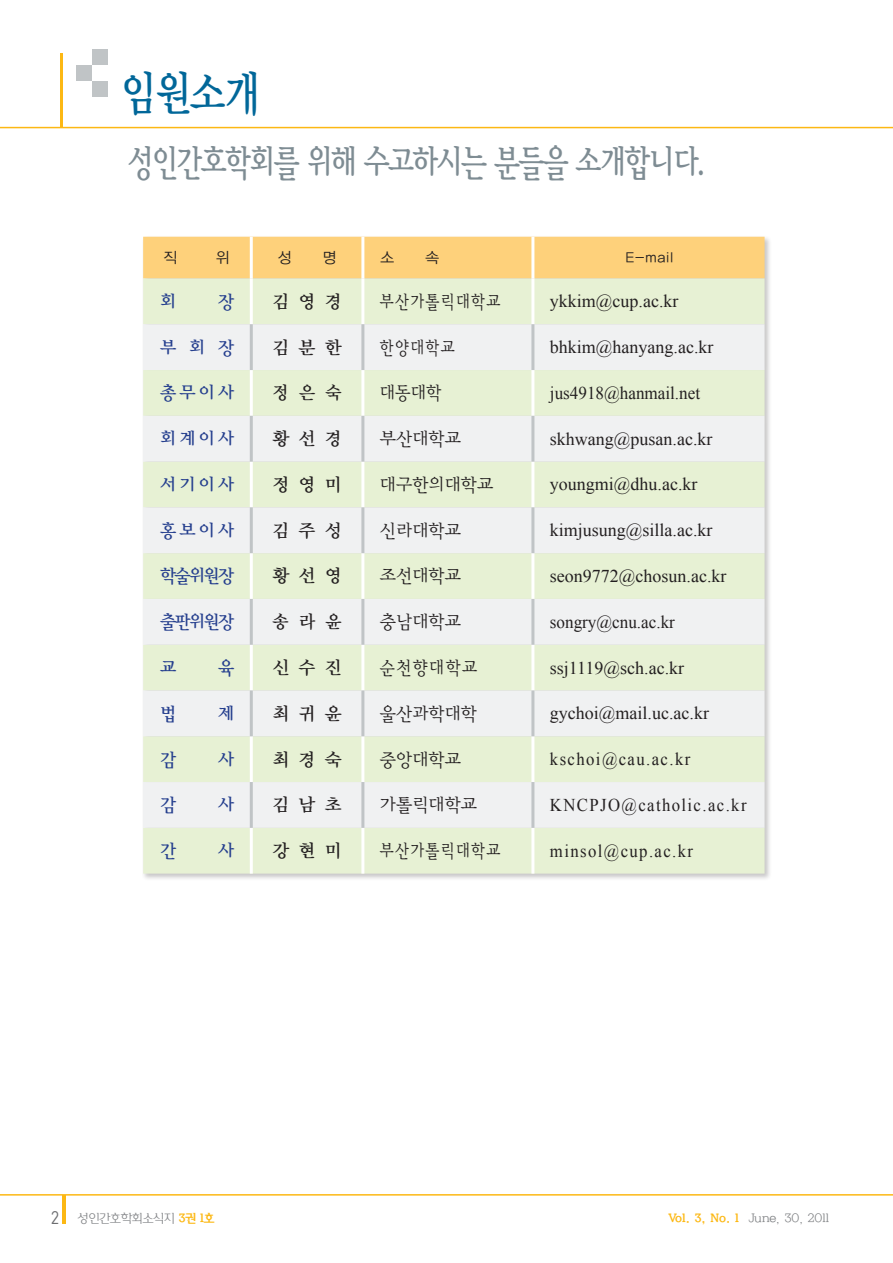
<style>
.page{position:relative;width:893px;height:1263px;background:#fff}
.page>*{position:absolute;margin:0;border:0;box-sizing:border-box;transform-origin:0 0}
.t1{font:48px "YDIY Mj O140 KS Cpc EUC H";color:#016799;scale:.8 1}
.t2{font:36px "YDIY Mj O240";letter-spacing:-.055em;color:#7e8c93;scale:.8 1}
.t3{font:18px "Times New Roman";color:#231f20}
.t4{font:18px "Times New Roman";letter-spacing:.085em;color:#231f20;scale:.93 1}
.t5{font:18px "YDIY Mj O230";color:#231f20}
.t6{font:18px "YDIY Mj O240";letter-spacing:.17em;color:#253f8e}
.t7{font:18px "Times New Roman";color:#231f20;scale:.95 1}
.t8{font:18px "YDIY Mj O340";letter-spacing:.51em;color:#231f20}
.t9{font:18px "YDIY Mj O230";letter-spacing:.085em;color:#231f20;scale:.86 1}
.t10{font:18px "YDIY Mj O340";letter-spacing:.51em;color:#231f20;scale:.95 1}
.t11{font:18px "YDIY Mj O230";color:#231f20;scale:.93 1}
.t12{font:18px "YDIY Mj O230";color:#231f20;scale:.86 1}
.t13{font:18px "YDIY Mj O230";color:#231f20;scale:.95 1}
.t14{font:15px "YDIYGO120 KSCPC EUC H";color:#231f20}
.t15{font:12px "YDI Soma L KS Cpc EUC H";letter-spacing:-.05em;color:#808285}
.t16{font:12px "YDI Soma L KS Cpc EUC H";letter-spacing:-.1em;color:#808285}
.s1{font-family:"Dinreg";font-size:18px;color:#6c6d70}
.s2{font-family:"YDI Soma M KS Cpc EUC H";color:#fcb814}
</style>
<div class="page">
<hr style="left:0;top:127px;width:893px;height:1px;background:#fcb814">
<hr style="left:0;top:1194px;width:893px;height:1px;background:#fcb814">
<div style="left:92px;top:50px;width:16px;height:15px;background:#c0c4c6"></div>
<div style="left:77px;top:65px;width:15px;height:16px;background:#c0c4c6"></div>
<div style="left:92px;top:81px;width:16px;height:15px;background:#c0c4c6"></div>
<div style="left:142px;top:235px;width:671px;height:683px;background:#231f20;opacity:.25"></div>
<div style="left:143px;top:237px;width:622px;height:41px;background:#fed17b"></div>
<div style="left:143px;top:278px;width:622px;height:595px;background:#e7f1d4"></div>
<svg style="left:143px;top:324px;width:622px;height:504px;fill:#f0f1f2"></svg>
<hr style="left:250px;top:237px;width:3px;height:41px;background:#fff">
<hr style="left:361px;top:237px;width:3px;height:41px;background:#fff">
<hr style="left:531px;top:237px;width:3px;height:41px;background:#fff">
<hr style="left:250px;top:278px;width:3px;height:46px;background:#fff">
<hr style="left:361px;top:278px;width:3px;height:46px;background:#fff">
<hr style="left:531px;top:278px;width:3px;height:46px;background:#fff">
<hr style="left:250px;top:370px;width:3px;height:46px;background:#fff">
<hr style="left:361px;top:370px;width:3px;height:46px;background:#fff">
<hr style="left:531px;top:370px;width:3px;height:46px;background:#fff">
<hr style="left:250px;top:462px;width:3px;height:45px;background:#fff">
<hr style="left:361px;top:462px;width:3px;height:45px;background:#fff">
<hr style="left:531px;top:462px;width:3px;height:45px;background:#fff">
<hr style="left:250px;top:553px;width:3px;height:46px;background:#fff">
<hr style="left:361px;top:553px;width:3px;height:46px;background:#fff">
<hr style="left:531px;top:553px;width:3px;height:46px;background:#fff">
<hr style="left:250px;top:645px;width:3px;height:45px;background:#fff">
<hr style="left:361px;top:645px;width:3px;height:45px;background:#fff">
<hr style="left:531px;top:645px;width:3px;height:45px;background:#fff">
<hr style="left:250px;top:736px;width:3px;height:46px;background:#fff">
<hr style="left:361px;top:736px;width:3px;height:46px;background:#fff">
<hr style="left:531px;top:736px;width:3px;height:46px;background:#fff">
<hr style="left:250px;top:828px;width:3px;height:45px;background:#fff">
<hr style="left:361px;top:828px;width:3px;height:45px;background:#fff">
<hr style="left:531px;top:828px;width:3px;height:45px;background:#fff">
<hr style="left:250px;top:324px;width:3px;height:46px;background:#c0c4c6">
<hr style="left:361px;top:324px;width:3px;height:46px;background:#c0c4c6">
<hr style="left:531px;top:324px;width:3px;height:46px;background:#c0c4c6">
<hr style="left:250px;top:416px;width:3px;height:46px;background:#c0c4c6">
<hr style="left:361px;top:416px;width:3px;height:46px;background:#c0c4c6">
<hr style="left:531px;top:416px;width:3px;height:46px;background:#c0c4c6">
<hr style="left:250px;top:507px;width:3px;height:46px;background:#c0c4c6">
<hr style="left:361px;top:507px;width:3px;height:46px;background:#c0c4c6">
<hr style="left:531px;top:507px;width:3px;height:46px;background:#c0c4c6">
<hr style="left:250px;top:599px;width:3px;height:46px;background:#c0c4c6">
<hr style="left:361px;top:599px;width:3px;height:46px;background:#c0c4c6">
<hr style="left:531px;top:599px;width:3px;height:46px;background:#c0c4c6">
<hr style="left:250px;top:690px;width:3px;height:46px;background:#c0c4c6">
<hr style="left:361px;top:690px;width:3px;height:46px;background:#c0c4c6">
<hr style="left:531px;top:690px;width:3px;height:46px;background:#c0c4c6">
<hr style="left:250px;top:782px;width:3px;height:46px;background:#c0c4c6">
<hr style="left:361px;top:782px;width:3px;height:46px;background:#c0c4c6">
<hr style="left:531px;top:782px;width:3px;height:46px;background:#c0c4c6">
<hr style="left:62px;top:1195px;width:4px;height:29px;background:#fcb814">
<hr style="left:60px;top:53px;width:3px;height:75px;background:#fcb814">
<h1 class="t1" style="left:119px;top:71px;width:179px">임원소개</h1>
<h2 class="t2" style="left:128px;top:144px;width:725px">성인간호학회를 위해 수고하시는 분들을 소개합니다.</h2>
<p class="t14" style="left:163px;top:249px;width:16px">직</p>
<p class="t14" style="left:215px;top:249px;width:16px">위</p>
<p class="t14" style="left:277px;top:249px;width:16px">성</p>
<p class="t14" style="left:322px;top:249px;width:16px">명</p>
<p class="t14" style="left:380px;top:249px;width:16px">소</p>
<p class="t14" style="left:425px;top:249px;width:16px">속</p>
<p class="t14" style="left:625px;top:249px;width:50px">E-mail</p>
<p class="t6" style="left:160px;top:292px;width:18px">회</p>
<p class="t6" style="left:218px;top:292px;width:18px">장</p>
<p class="t8" style="left:273px;top:292px;width:71px">김영경</p>
<p class="t9" style="left:380px;top:292px;width:142px">부산가톨릭대학교</p>
<p class="t3" style="left:550px;top:289px;width:130px">ykkim@cup.ac.kr</p>
<p class="t6" style="left:160px;top:338px;width:76px">부 회 장</p>
<p class="t8" style="left:273px;top:338px;width:71px">김분한</p>
<p class="t12" style="left:380px;top:338px;width:88px">한양대학교</p>
<p class="t3" style="left:550px;top:335px;width:165px">bhkim@hanyang.ac.kr</p>
<p class="t6" style="left:160px;top:384px;width:76px">총무이사</p>
<p class="t10" style="left:273px;top:384px;width:74px">정은숙</p>
<p class="t13" style="left:380px;top:384px;width:66px">대동대학</p>
<p class="t7" style="left:550px;top:381px;width:160px">jus4918@hanmail.net</p>
<p class="t6" style="left:160px;top:429px;width:76px">회계이사</p>
<p class="t8" style="left:273px;top:430px;width:71px">황선경</p>
<p class="t5" style="left:380px;top:430px;width:82px">부산대학교</p>
<p class="t3" style="left:550px;top:426px;width:164px">skhwang@pusan.ac.kr</p>
<p class="t6" style="left:160px;top:475px;width:76px">서기이사</p>
<p class="t8" style="left:273px;top:475px;width:71px">정영미</p>
<p class="t5" style="left:380px;top:475px;width:115px">대구한의대학교</p>
<p class="t3" style="left:550px;top:472px;width:149px">youngmi@dhu.ac.kr</p>
<p class="t6" style="left:160px;top:521px;width:76px">홍보이사</p>
<p class="t8" style="left:273px;top:521px;width:71px">김주성</p>
<p class="t5" style="left:380px;top:521px;width:82px">신라대학교</p>
<p class="t3" style="left:550px;top:518px;width:164px">kimjusung@silla.ac.kr</p>
<p class="t6" style="left:160px;top:567px;width:76px">학술위원장</p>
<p class="t8" style="left:273px;top:567px;width:71px">황선영</p>
<p class="t5" style="left:380px;top:567px;width:82px">조선대학교</p>
<p class="t3" style="left:550px;top:564px;width:178px">seon9772@chosun.ac.kr</p>
<p class="t6" style="left:160px;top:613px;width:76px">출판위원장</p>
<p class="t10" style="left:273px;top:613px;width:74px">송라윤</p>
<p class="t5" style="left:380px;top:613px;width:83px">충남대학교</p>
<p class="t7" style="left:550px;top:610px;width:133px">songry@cnu.ac.kr</p>
<p class="t6" style="left:160px;top:658px;width:18px">교</p>
<p class="t6" style="left:218px;top:658px;width:18px">육</p>
<p class="t8" style="left:273px;top:658px;width:71px">신수진</p>
<p class="t11" style="left:380px;top:658px;width:106px">순천향대학교</p>
<p class="t3" style="left:550px;top:655px;width:136px">ssj1119@sch.ac.kr</p>
<p class="t6" style="left:160px;top:704px;width:18px">법</p>
<p class="t6" style="left:218px;top:704px;width:18px">제</p>
<p class="t8" style="left:273px;top:704px;width:71px">최귀윤</p>
<p class="t5" style="left:380px;top:704px;width:99px">울산과학대학</p>
<p class="t3" style="left:550px;top:701px;width:161px">gychoi@mail.uc.ac.kr</p>
<p class="t6" style="left:160px;top:750px;width:18px">감</p>
<p class="t6" style="left:218px;top:750px;width:18px">사</p>
<p class="t8" style="left:273px;top:750px;width:71px">최경숙</p>
<p class="t5" style="left:380px;top:750px;width:82px">중앙대학교</p>
<p class="t4" style="left:550px;top:747px;width:152px">kschoi@cau.ac.kr</p>
<p class="t6" style="left:160px;top:796px;width:18px">감</p>
<p class="t6" style="left:218px;top:796px;width:18px">사</p>
<p class="t8" style="left:273px;top:796px;width:71px">김남초</p>
<p class="t5" style="left:380px;top:796px;width:99px">가톨릭대학교</p>
<p class="t4" style="left:550px;top:793px;width:213px">KNCPJO@catholic.ac.kr</p>
<p class="t6" style="left:160px;top:841px;width:18px">간</p>
<p class="t6" style="left:218px;top:841px;width:18px">사</p>
<p class="t8" style="left:273px;top:841px;width:71px">강현미</p>
<p class="t9" style="left:380px;top:842px;width:142px">부산가톨릭대학교</p>
<p class="t4" style="left:550px;top:838px;width:155px">minsol@cup.ac.kr</p>
<p class="t16" style="left:51px;top:1211px;width:166px"><span class="s1">2</span> 성인간호학회소식지 <span class="s2">3권 1호</span></p>
<p class="t15" style="left:668px;top:1211px;width:163px"><span class="s2">Vol. 3, No. 1</span> June, 30, 2011</p>
</div>
